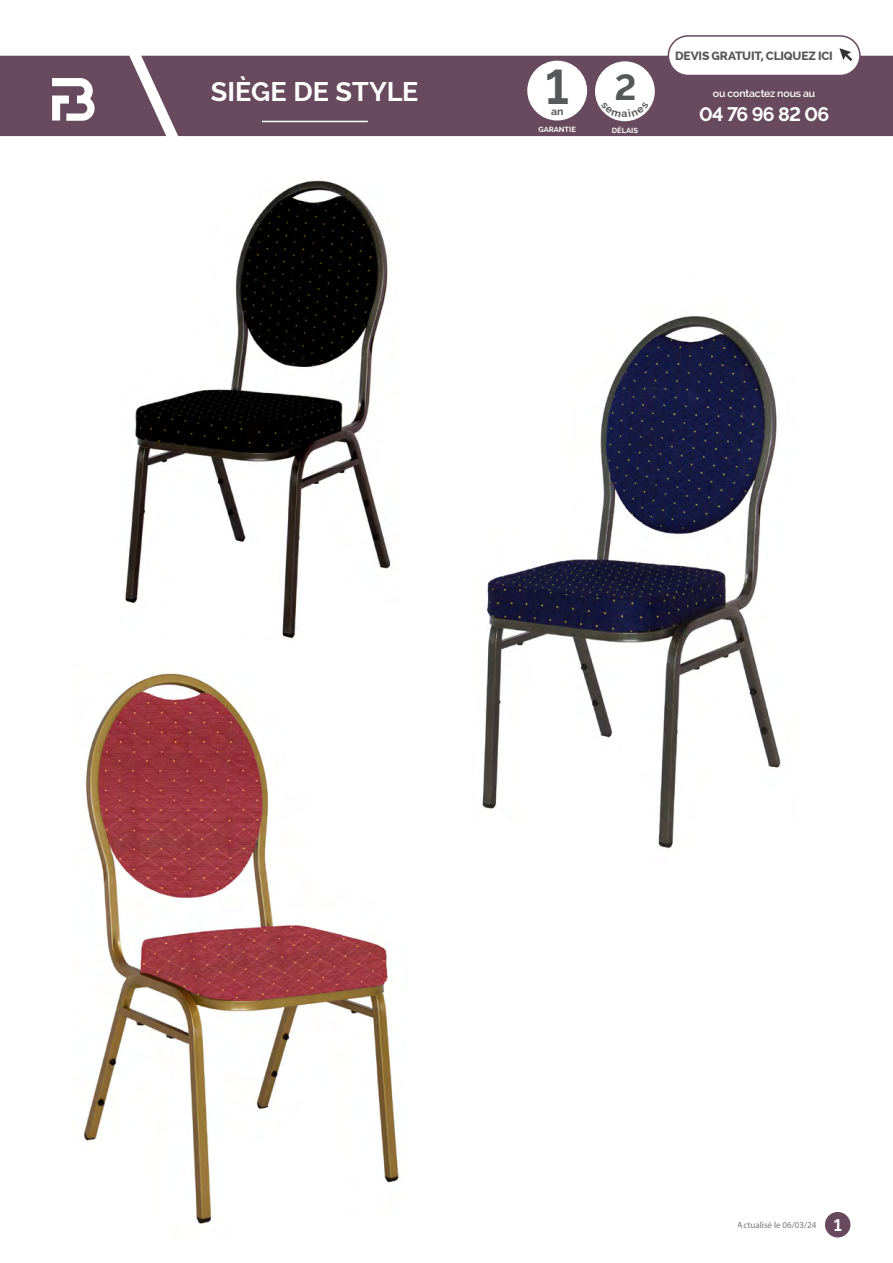
<style>
.page{position:relative;width:893px;height:1263px;background:#fff}
.page>*{position:absolute;margin:0;border:0;box-sizing:border-box;transform-origin:0 0}
.t1{font:700 48px "Raleway";color:#57585a}
.t2{font:700 36px "Raleway";color:#57585a}
.t3{font:700 27px "Raleway";color:#fff}
.t4{font:700 19.5px "Raleway";letter-spacing:-.045em;color:#fff}
.t5{font:800 12px "Raleway";letter-spacing:-.015em;color:#57585a}
.t6{font:600 10.5px "Raleway";letter-spacing:-.01em;color:#fff}
.t7{font:700 10.5px "Raleway";color:#57585a}
.t8{font:9px "Myriad Pro";color:#787878}
.t9{font:700 7.5px "Raleway";color:#fff}
.s1{font-family:"Raleway";font-weight:700;font-size:16.5px;color:#fff}
</style>
<div class="page">
<img style="left:125px;top:180px;width:266px;height:460px">
<img style="left:482px;top:316px;width:299px;height:533px">
<img style="left:83px;top:673px;width:316px;height:551px">
<div style="left:0;top:56px;width:893px;height:80px;background:#684a5e"></div>
<hr style="left:262px;top:121px;width:106px;height:1px;background:#fff">
<div style="left:825px;top:1212px;width:25px;height:25px;background:#684a5e;border-radius:50%"></div>
<svg style="left:52px;top:78px;width:43px;height:43px"></svg>
<div style="left:527px;top:61px;width:60px;height:59px;background:#fff;border-radius:50%"></div>
<div style="left:595px;top:61px;width:60px;height:60px;background:#fff;border-radius:50%"></div>
<div style="left:668px;top:36px;width:192px;height:39px;background:#fff;border-radius:20px"></div>
<div style="left:668px;top:35px;width:193px;height:41px;border:2px solid #684a5e;border-radius:20px"></div>
<svg style="left:839px;top:48px;width:13px;height:13px"></svg>
<svg style="left:601px;top:109px;width:48px;height:9px"></svg>
<h3 class="t3" style="left:211px;top:76px;width:209px">SIÈGE DE STYLE</h3>
<h1 class="t1" style="left:545px;top:59px;width:25px">1</h1>
<p class="t7" style="left:551px;top:105px;width:14px">AN</p>
<p class="t9" style="left:538px;top:125px;width:31px">GARANTIE</p>
<h2 class="t2" style="left:614px;top:67px;width:24px">2</h2>
<p class="t9" style="left:612px;top:126px;width:28px">DÉLAIS</p>
<p class="t5" style="left:675px;top:49px;width:159px">DEVIS GRATUIT, CLIQUEZ ICI</p>
<p class="t6" style="left:713px;top:88px;width:104px">ou contactez nous au</p>
<h3 class="t4" style="left:699px;top:103px;width:132px">04 76 96 82 06</h3>
<p class="t8" style="left:738px;top:1219px;width:105px">Actualisé le 06/03/24 <span class="s1">1</span></p>
</div>
